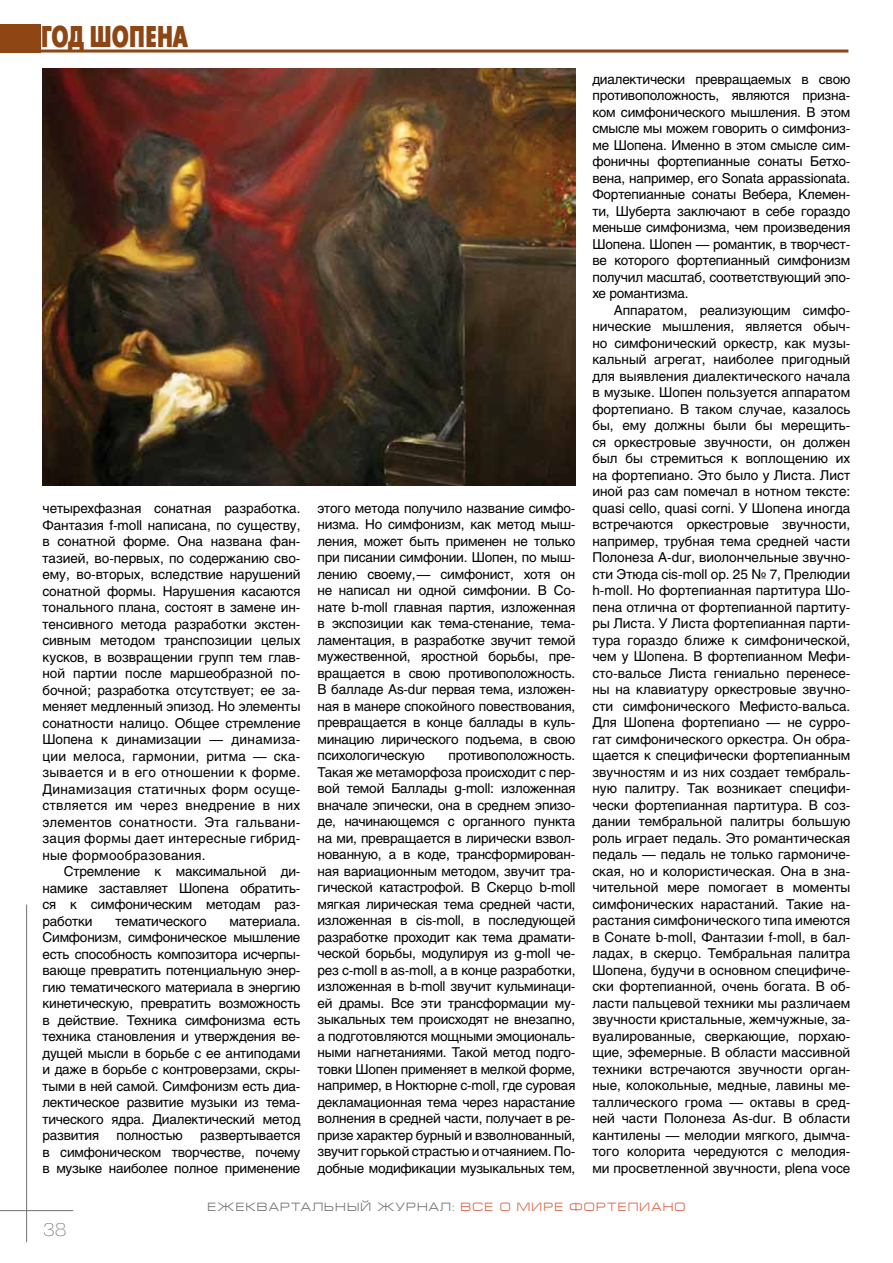
<style>
.page{position:relative;width:893px;height:1263px;background:#fff}
.page>*{position:absolute;margin:0;border:0;box-sizing:border-box;transform-origin:0 0}
.t1{font:30px "Futura Futuris Cond Bold C";letter-spacing:-.03em;color:#8d4614}
.t2{font:18px "Helios Ext Thin C";color:#707172}
.t3{font:13.5px/16.5px "Helios C";letter-spacing:-.015em;color:#000;text-align:justify}
.t4{font:12px "Europe Ext";letter-spacing:.1em;color:#707172}
.s1{color:#d86344}
</style>
<div class="page">
<hr style="left:0;top:1210px;width:73px;height:1px;background:#707172">
<hr style="left:26px;top:904px;width:1px;height:338px;background:#707172">
<img style="left:43px;top:68px;width:532px;height:417px">
<hr style="left:0;top:50px;width:848px;height:3px;background:#8d4614">
<div style="left:0;top:24px;width:40px;height:28px;background:#8d4614"></div>
<h1 class="t1" style="left:40px;top:20px;width:149px">ГОД ШОПЕНА</h1>
<p class="t3" style="left:42px;top:500px;width:259px">четырехфазная сонатная разработка.<br>Фантазия f‑moll написана, по существу, в сонатной форме. Она названа фан&shy;тазией, во‑первых, по содержанию сво&shy;ему, во‑вторых, вследствие нарушений сонатной формы. Нарушения касаются тонального плана, состоят в замене ин&shy;тенсивного метода разработки экстен&shy;сивным методом транспозиции целых кусков, в возвращении групп тем глав&shy;ной партии после маршеобразной по&shy;бочной; разработка отсутствует; ее за&shy;меняет медленный эпизод. Но элементы сонатности налицо. Общее стремление Шопена к динамизации — динамиза&shy;ции мелоса, гармонии, ритма — ска&shy;зывается и в его отношении к форме.<br>Динамизация статичных форм осуще&shy;ствляется им через внедрение в них элементов сонатности. Эта гальвани&shy;зация формы дает интересные гибрид&shy;ные формообразования.</p>
<p class="t3" style="left:42px;top:863px;width:259px;text-indent:21px">Стремление к максимальной ди&shy;намике заставляет Шопена обратить&shy;ся к симфоническим методам раз&shy;работки</p>
<p class="t3" style="left:42px;top:912px;width:259px;text-indent:187px">материала.<br>Симфонизм, симфоническое мышление есть способность композитора исчерпы&shy;вающе превратить потенциальную энер&shy;гию тематического материала в энергию кинетическую, превратить возможность в действие. Техника симфонизма есть техника становления и утверждения ве&shy;дущей мысли в борьбе с ее антиподами и даже в борьбе с контроверзами, скры&shy;тыми в ней самой. Симфонизм есть диа&shy;лектическое развитие музыки из тема&shy;тического ядра. Диалектический метод развития</p>
<p class="t3" style="left:115px;top:912px;width:93px">тематического</p>
<p class="t3" style="left:42px;top:1127px;width:259px;text-indent:158px">развертывается в симфоническом творчестве, почему в музыке наиболее полное применение</p>
<p class="t3" style="left:116px;top:1127px;width:68px">полностью</p>
<p class="t3" style="left:317px;top:500px;width:259px">этого метода получило название симфо&shy;низма. Но симфонизм, как метод мыш&shy;ления, может быть применен не только при писании симфонии. Шопен, по мыш&shy;лению своему,— симфонист, хотя он не написал ни одной симфонии. В Со&shy;нате b‑moll главная партия, изложенная в экспозиции как тема-стенание, тема&shy;ламентация, в разработке звучит темой мужественной, яростной борьбы, пре&shy;вращается в свою противоположность.<br>В балладе As-dur первая тема, изложен&shy;ная в манере спокойного повествования, превращается в конце баллады в куль&shy;минацию лирического подъема, в свою психологическую</p>
<p class="t3" style="left:317px;top:747px;width:259px;text-indent:131px">противоположность.<br>Такая же метаморфоза происходит с пер&shy;вой темой Баллады g‑moll: изложенная вначале эпически, она в среднем эпизо&shy;де, начинающемся с органного пункта на ми, превращается в лирически взвол&shy;нованную, а в коде, трансформирован&shy;ная вариационным методом, звучит тра&shy;гической катастрофой. В Скерцо b‑moll мягкая лирическая тема средней части, изложенная в cis-moll, в последующей разработке проходит как тема драмати&shy;ческой борьбы, модулируя из g‑moll че&shy;рез c‑moll в as-moll, а в конце разработки, изложенная в b‑moll звучит кульминаци&shy;ей драмы. Все эти трансформации му&shy;зыкальных тем происходят не внезапно, а подготовляются мощными эмоциональ&shy;ными нагнетаниями. Такой метод подго&shy;товки Шопен применяет в мелкой форме, например, в Ноктюрне c‑moll, где суровая декламационная тема через нарастание волнения в средней части, получает в ре&shy;призе характер бурный и взволнованный, звучит горькой страстью и отчаянием. По&shy;добные модификации музыкальных тем,</p>
<p class="t3" style="left:592px;top:71px;width:259px">диалектически превращаемых в свою противоположность, являются призна&shy;ком симфонического мышления. В этом смысле мы можем говорить о симфониз&shy;ме Шопена. Именно в этом смысле сим&shy;фоничны фортепианные сонаты Бетхо&shy;вена, например, его Sonata appassionata.<br>Фортепианные сонаты Вебера, Клемен&shy;ти, Шуберта заключают в себе гораздо меньше симфонизма, чем произведения Шопена. Шопен — романтик, в творчест&shy;ве которого фортепианный симфонизм получил масштаб, соответствующий эпо&shy;хе романтизма.</p>
<p class="t3" style="left:592px;top:302px;width:259px;text-indent:21px">Аппаратом, реализующим симфо&shy;нические мышления, является обыч&shy;но симфонический оркестр, как музы&shy;кальный агрегат, наиболее пригодный для выявления диалектического начала в музыке. Шопен пользуется аппаратом фортепиано. В таком случае, казалось бы, ему должны были бы мерещить&shy;ся оркестровые звучности, он должен был бы стремиться к воплощению их на фортепиано. Это было у Листа. Лист иной раз сам помечал в нотном тексте: quasi cello, quasi corni. У Шопена иногда встречаются оркестровые звучности, например, трубная тема средней части Полонеза A‑dur, виолончельные звучно&shy;сти Этюда cis-moll ор. 25 № 7, Прелюдии h‑moll. Но фортепианная партитура Шо&shy;пена отлична от фортепианной партиту&shy;ры Листа. У Листа фортепианная парти&shy;тура гораздо ближе к симфонической, чем у Шопена. В фортепианном Мефи&shy;сто-вальсе Листа гениально перенесе&shy;ны на клавиатуру оркестровые звучно&shy;сти симфонического Мефисто-вальса.<br>Для Шопена фортепиано — не сурро&shy;гат симфонического оркестра. Он обра&shy;щается к специфически фортепианным звучностям и из них создает тембраль&shy;ную палитру. Так возникает специфи&shy;чески фортепианная партитура. В соз&shy;дании тембральной палитры большую роль играет педаль. Это романтическая педаль — педаль не только гармониче&shy;ская, но и колористическая. Она в зна&shy;чительной мере помогает в моменты симфонических нарастаний. Такие на&shy;растания симфонического типа имеются в Сонате b‑moll, Фантазии f‑moll, в бал&shy;ладах, в скерцо. Тембральная палитра Шопена, будучи в основном специфиче&shy;ски фортепианной, очень богата. В об&shy;ласти пальцевой техники мы различаем звучности кристальные, жемчужные, за&shy;вуалированные, сверкающие, порхаю&shy;щие, эфемерные. В области массивной техники встречаются звучности орган&shy;ные, колокольные, медные, лавины ме&shy;таллического грома — октавы в сред&shy;ней части Полонеза As-dur. В области кантилены — мелодии мягкого, дымча&shy;того колорита чередуются с мелодия&shy;ми просветленной звучности, plena voce</p>
<h2 class="t2" style="left:43px;top:1217px;width:25px">38</h2>
<p class="t4" style="left:208px;top:1200px;width:479px">ЕЖЕКВАРТАЛЬНЫЙ ЖУРНАЛ: <span class="s1">ВСЕ О МИРЕ ФОРТЕПИАНО</span></p>
</div>
